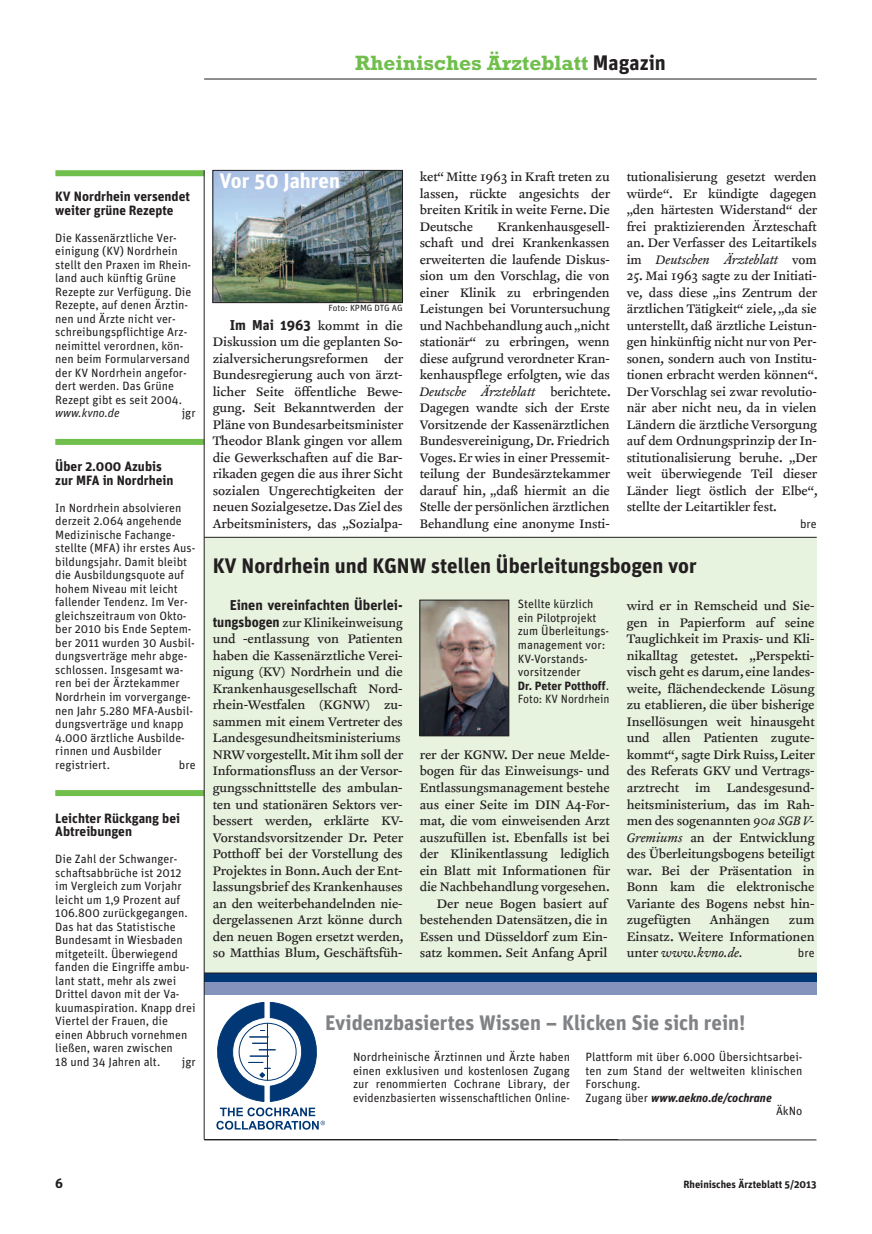
<style>
.page{position:relative;width:872px;height:1234px;background:#fff}
.page>*{position:absolute;margin:0;border:0;box-sizing:border-box;transform-origin:0 0}
.t1{font:700 21px "Unit";color:#231f20}
.t2{font:700 21px "Unit";color:#808285}
.t3{font:700 21px "Rockwell";color:#70bf4c}
.t4{font:700 21px "Unit";color:#fff}
.t5{font:14.25px/16.5px "Clifford Nine Roman";color:#231f20;text-align:justify}
.t6{font:14.25px/16.5px "Clifford Nine Roman";color:#231f20;scale:.96 1}
.t7{font:italic 14.25px "Clifford Nine";color:#231f20}
.t8{font:700 14.25px "Unit";color:#231f20}
.t9{font:700 13.5px/13.5px "Unit";color:#231f20}
.t10{font:12px/13.5px "Unit";color:#231f20}
.t11{font:italic 700 12px "Unit";color:#231f20}
.t12{font:italic 12px "Unit";color:#231f20}
.t13{font:700 10.5px "Unit";color:#231f20}
.t14{font:9px "Unit";color:#231f20}
.s1{font-family:"Unit";color:#231f20}
.s2{font-family:"Clifford Nine Roman";font-style:normal}
.s3{font-family:"Unit";font-weight:700}
.s4{font-weight:700}
.s5{font-family:"Clifford Nine";font-style:italic}
.s6{font-weight:400;font-style:normal}
</style>
<div class="page">
<div style="left:204px;top:972px;width:612px;height:9px;background:#013775"></div>
<div style="left:205px;top:981px;width:611px;height:13px;background:#8493bb"></div>
<div style="left:204px;top:537px;width:612px;height:435px;background:#e7f2df"></div>
<div style="left:55px;top:789px;width:149px;height:6px;background:#70bf4c"></div>
<div style="left:55px;top:439px;width:149px;height:6px;background:#70bf4c"></div>
<hr style="left:204px;top:79px;width:612px;height:1px;background:#231f20">
<div style="left:55px;top:170px;width:149px;height:6px;background:#70bf4c"></div>
<img style="left:215px;top:172px;width:186px;height:129px">
<div style="left:213px;top:170px;width:190px;height:133px;border:1px solid #231f20"></div>
<hr style="left:204px;top:537px;width:612px;height:1px;background:#231f20">
<hr style="left:204px;top:170px;width:1px;height:968px;background:#231f20">
<hr style="left:204px;top:972px;width:612px;height:1px;background:#231f20">
<hr style="left:204px;top:1138px;width:414px;height:1px;background:#231f20">
<img style="left:422px;top:601px;width:85px;height:133px">
<div style="left:420px;top:599px;width:89px;height:137px;border:1px solid #231f20"></div>
<svg style="left:217px;top:1002px;width:100px;height:99px"></svg>
<svg style="left:216px;top:1107px;width:109px;height:22px"></svg>
<hr style="left:204px;top:1139px;width:612px;height:1px;background:#231f20">
<h1 class="t3" style="left:355px;top:56px;width:312px">Rheinisches Ärzteblatt <span class="s1">Magazin</span></h1>
<p class="t9" style="left:55px;top:191px;width:136px">KV Nordrhein versendet weiter grüne Rezepte</p>
<p class="t10" style="left:55px;top:232px;width:138px">Die Kassenärztliche Ver&shy;einigung (KV) Nordrhein stellt den Praxen im Rhein&shy;land auch künftig Grüne<br>Rezepte zur Verfügung. Die<br>Rezepte, auf denen Ärztin&shy;nen und Ärzte nicht ver&shy;schreibungspflichtige Arz&shy;neimittel verordnen, kön&shy;nen beim Formularversand der KV Nordrhein angefor&shy;dert werden. Das Grüne<br>Rezept gibt es seit 2004.</p>
<p class="t12" style="left:55px;top:406px;width:66px">www.kvno.de</p>
<p class="t10" style="left:182px;top:407px;width:15px">jgr</p>
<p class="t9" style="left:55px;top:461px;width:120px">Über 2.000 Azubis zur MFA in Nordrhein</p>
<p class="t10" style="left:55px;top:502px;width:142px">In Nordrhein absolvieren derzeit 2.064 angehende<br>Medizinische Fachange&shy;stellte (MFA) ihr erstes Aus&shy;bildungsjahr. Damit bleibt die Ausbildungsquote auf hohem Niveau mit leicht fallender Tendenz. Im Ver&shy;gleichszeitraum von Okto&shy;ber 2010 bis Ende Septem&shy;ber 2011 wurden 30 Ausbil&shy;dungsverträge mehr abge&shy;schlossen. Insgesamt wa&shy;ren bei der Ärztekammer<br>Nordrhein im vorvergange&shy;nen Jahr 5.280 MFA-Ausbil&shy;dungsverträge und knapp<br>4.000 ärztliche Ausbilde&shy;rinnen und Ausbilder registriert.</p>
<p class="t10" style="left:179px;top:758px;width:18px">bre</p>
<p class="t9" style="left:55px;top:812px;width:126px">Leichter Rückgang bei<br>Abtreibungen</p>
<p class="t10" style="left:55px;top:853px;width:142px">Die Zahl der Schwanger&shy;schaftsabbrüche ist 2012 im Vergleich zum Vorjahr leicht um 1,9 Prozent auf<br>106.800 zurückgegangen.<br>Das hat das Statistische<br>Bundesamt in Wiesbaden mitgeteilt. Überwiegend fanden die Eingriffe ambu&shy;lant statt, mehr als zwei<br>Drittel davon mit der Va&shy;kuumaspiration. Knapp drei<br>Viertel der Frauen, die einen Abbruch vornehmen ließen, waren zwischen<br>18 und 34 Jahren alt.</p>
<p class="t10" style="left:182px;top:1055px;width:15px">jgr</p>
<p class="t5" style="left:420px;top:169px;width:192px">ket“ Mitte 1963 in Kraft treten zu lassen, rückte angesichts der breiten Kritik in weite Ferne.Die Deutsche</p>
<h1 class="t4" style="left:220px;top:173px;width:122px">Vor 50 Jahren</h1>
<p class="t5" style="left:626px;top:169px;width:192px">tutionalisierung gesetzt werden würde“. Er kündigte dagegen „den härtesten Widerstand“ der frei praktizierenden Ärzteschaft an. Der Verfasser des Leitartikels</p>
<p class="t7" style="left:626px;top:252px;width:191px"><span class="s2">im</span> Deutschen Ärzteblatt <span class="s2">vom</span></p>
<p class="t5" style="left:626px;top:268px;width:192px">25. Mai 1963 sagte zu der Initiati&shy;ve, dass diese „ins Zentrum der ärztlichen Tätigkeit“ ziele, „da sie unterstellt, daß ärztliche Leistun&shy;gen hinkünftig nicht nur von Per&shy;sonen, sondern auch von Institu&shy;tionen erbracht werden können“.<br>Der Vorschlag sei zwar revolutio&shy;när aber nicht neu, da in vielen Ländern die ärztliche Versorgung auf dem Ordnungsprinzip der In&shy;stitutionalisierung beruhe. „Der weit überwiegende Teil dieser Länder liegt östlich der Elbe“, stellte der Leitartikler fest.</p>
<p class="t10" style="left:800px;top:518px;width:18px">bre</p>
<p class="t5" style="left:420px;top:218px;width:192px;text-indent:78px">Krankenhausgesell&shy;schaft und drei Krankenkassen erweiterten die laufende Diskus&shy;sion um den Vorschlag, die von einer Klinik zu erbringenden Leistungen bei Voruntersuchung und Nachbehandlung auch„nicht stationär“ zu erbringen, wenn diese aufgrund verordneter Kran&shy;kenhauspflege erfolgten, wie das</p>
<p class="t7" style="left:420px;top:384px;width:192px">Deutsche Ärzteblatt <span class="s2">berichtete.</span></p>
<p class="t5" style="left:420px;top:400px;width:192px">Dagegen wandte sich der Erste Vorsitzende der Kassenärztlichen Bundesvereinigung, Dr. Friedrich Voges.Er wies in einer Pressemit&shy;teilung der Bundesärztekammer darauf hin, „daß hiermit an die Stelle der persönlichen ärztlichen Behandlung eine anonyme Insti-</p>
<p class="t14" style="left:329px;top:304px;width:75px">Foto: KPMG DTG AG</p>
<p class="t5" style="left:213px;top:317px;width:192px;text-indent:17px"><span class="s3">Im Mai 1963</span> kommt in die Diskussion um die geplanten So&shy;zialversicherungsreformen der Bundesregierung auch von ärzt&shy;licher Seite öffentliche Bewe&shy;gung. Seit Bekanntwerden der Pläne von Bundesarbeitsminister Theodor Blank gingen vor allem die Gewerkschaften auf die Bar&shy;rikaden gegen die aus ihrer Sicht sozialen Ungerechtigkeiten der neuen Sozialgesetze.Das Ziel des Arbeitsministers, das „Sozialpa-</p>
<h1 class="t1" style="left:213px;top:558px;width:485px">KV Nordrhein und KGNW stellen Überleitungsbogen vor</h1>
<p class="t8" style="left:230px;top:600px;width:174px">Einen vereinfachten Überlei-</p>
<p class="t6" style="left:213px;top:614px;width:200px"><span class="s3">tungsbogen</span> zur Klinikeinweisung und -entlassung von Patienten haben die Kassenärztliche Verei&shy;nigung (KV) Nordrhein und die<br>Krankenhausgesellschaft Nord&shy;rhein-Westfalen (KGNW) zu&shy;sammen mit einem Vertreter des<br>Landesgesundheitsministeriums<br>NRWvorgestellt.Mit ihm soll der<br>Informationsfluss an der Versor&shy;gungsschnittstelle des ambulan&shy;ten und stationären Sektors ver&shy;bessert werden, erklärte KV-<br>Vorstandsvorsitzender Dr. Peter<br>Potthoff bei der Vorstellung des<br>Projektes in Bonn.Auch der Ent&shy;lassungsbrief des Krankenhauses an den weiterbehandelnden nie&shy;dergelassenen Arzt könne durch den neuen Bogen ersetzt werden, so Matthias Blum, Geschäftsfüh-</p>
<p class="t10" style="left:518px;top:598px;width:93px">Stellte kürzlich ein Pilotprojekt zum Überleitungs&shy;management vor:<br>KV-Vorstands&shy;vorsitzender<br><span class="s4">Dr. Peter Potthoff</span>.<br>Foto: KV Nordrhein</p>
<p class="t5" style="left:626px;top:598px;width:190px">wird er in Remscheid und Sie&shy;gen in Papierform auf seine Tauglichkeit im Praxis- und Kli&shy;nikalltag getestet. „Perspekti&shy;visch geht es darum, eine landes&shy;weite, flächendeckende Lösung zu etablieren, die über bisherige Insellösungen weit hinausgeht und allen Patienten zugute&shy;kommt“, sagte Dirk Ruiss,Leiter des Referats GKV und Vertrags&shy;arztrecht im Landesgesund&shy;heitsministerium, das im Rah&shy;men des sogenannten <span class="s5">90a SGB V-Gremiums</span> an der Entwicklung des Überleitungsbogens beteiligt war. Bei der Präsentation in Bonn kam die elektronische Variante des Bogens nebst hin&shy;zugefügten</p>
<p class="t5" style="left:420px;top:746px;width:192px;text-align:right">rer der KGNW. Der neue Melde&shy;bogen für das Einweisungs- und<br>Entlassungsmanagement bestehe aus einer Seite im DIN A4-For&shy;mat, die vom einweisenden Arzt auszufüllen ist. Ebenfalls ist bei der Klinikentlassung lediglich ein Blatt mit Informationen für die Nachbehandlung vorgesehen.<br>Der neue Bogen basiert auf bestehenden Datensätzen, die in<br>Essen und Düsseldorf zum Ein&shy;satz kommen. Seit Anfang April</p>
<p class="t5" style="left:710px;top:911px;width:61px">Anhängen</p>
<p class="t5" style="left:626px;top:911px;width:189px;text-align:right">zum<br>Einsatz. Weitere Informationen</p>
<p class="t7" style="left:626px;top:945px;width:118px"><span class="s2">unter</span> www.kvno.de.</p>
<p class="t10" style="left:798px;top:947px;width:18px">bre</p>
<h1 class="t2" style="left:325px;top:1014px;width:422px">Evidenzbasiertes Wissen – Klicken Sie sich rein!</h1>
<p class="t10" style="left:353px;top:1051px;width:218px;text-align:justify">Nordrheinische Ärztinnen und Ärzte haben einen exklusiven und kostenlosen Zugang zur renommierten Cochrane Library, der evidenzbasierten wissenschaftlichen Online-</p>
<p class="t10" style="left:585px;top:1051px;width:218px">Plattform mit über 6.000 Übersichtsarbei-</p>
<p class="t10" style="left:585px;top:1064px;width:218px">ten zum Stand der weltweiten klinischen</p>
<p class="t10" style="left:585px;top:1078px;width:56px">Forschung.</p>
<p class="t11" style="left:585px;top:1090px;width:188px"><span class="s6">Zugang über</span> www.aekno.de/cochrane</p>
<p class="t10" style="left:776px;top:1105px;width:28px">ÄkNo</p>
<p class="t9" style="left:55px;top:1177px;width:9px">6</p>
<p class="t13" style="left:683px;top:1180px;width:135px">Rheinisches Ärzteblatt 5/2013</p>
</div>
